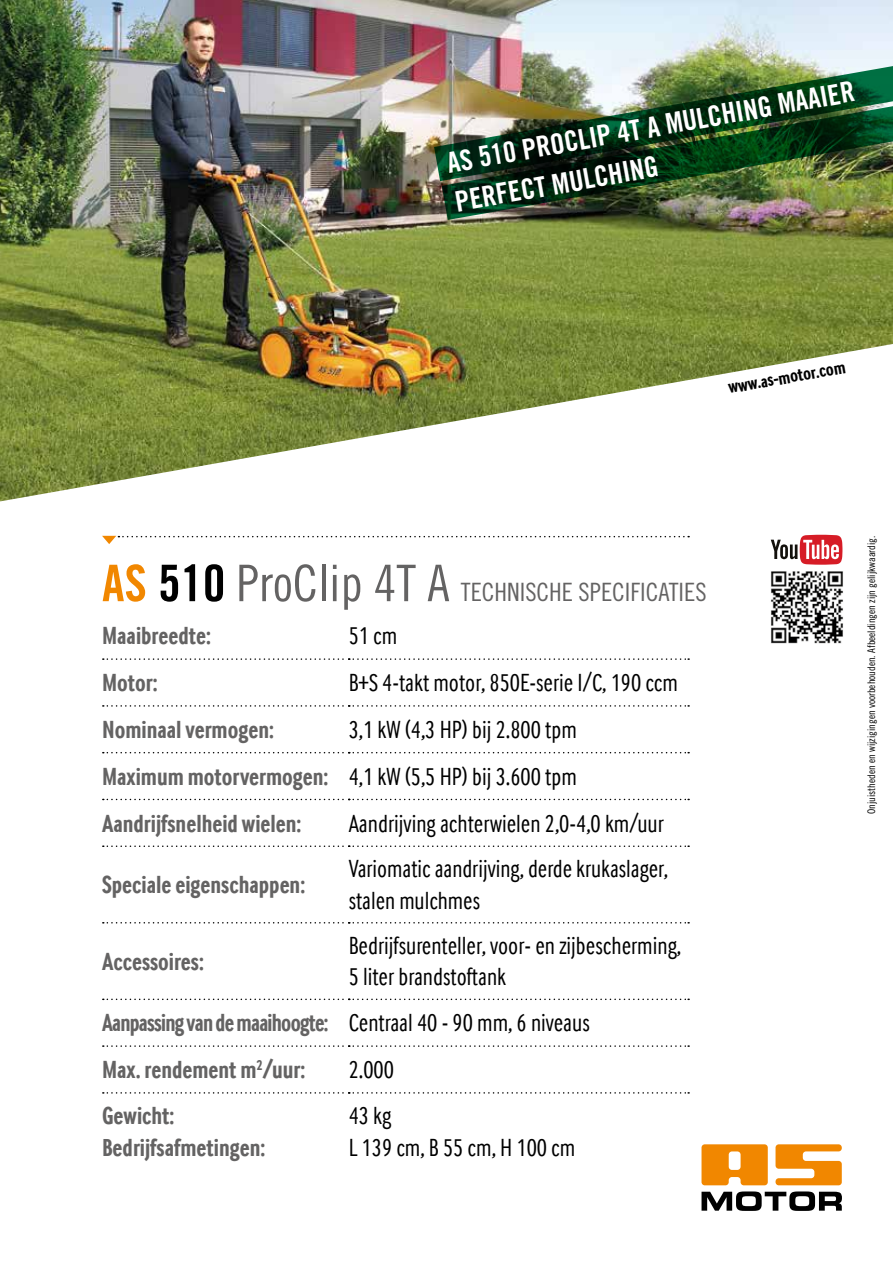
<style>
.page{position:relative;width:893px;height:1263px;background:#fff}
.page>*{position:absolute;margin:0;border:0;box-sizing:border-box;transform-origin:0 0}
.t1{font:28.5px "Trade Gothic Bold Cond Twenty";color:#fff}
.t2{font:25.5px/31.5px "Inter Face Da Ma Condensed";color:#000}
.t3{font:700 25.5px/31.5px "Inter Face Da Ma Condensed";color:#646363}
.t4{font:700 25.5px/46.8px "Inter Face Da Ma Condensed";letter-spacing:-.03em;color:#646363;scale:.95 1}
.t5{font:25.2px "Trade Gothic Cond Eighteen";color:#646363}
.t6{font:700 18.75px "Inter Face Da Ma Condensed";color:#000}
.t7{font:10.5px "Trade Gothic LT Std Cn 18";color:#000}
.s1{font-family:"Trade Gothic Bold Cond Twenty";font-size:50.55px;color:#f18700}
.s2{font-family:"Trade Gothic Bold Cond Twenty";font-size:50.55px;color:#000}
.s3{font-size:50.55px}
.s4{font-weight:700;color:#646363}
.s5{font-weight:400;color:#000}
</style>
<div class="page">
<img style="left:0;top:0;width:893px;height:344px">
<svg style="left:0;top:344px;width:893px;height:316px"></svg>
<svg style="left:102px;top:536px;width:587px;height:8px"></svg>
<svg style="left:103px;top:658px;width:586px;height:2px"></svg>
<svg style="left:103px;top:705px;width:586px;height:2px"></svg>
<svg style="left:103px;top:752px;width:586px;height:1px"></svg>
<svg style="left:103px;top:799px;width:586px;height:1px"></svg>
<svg style="left:103px;top:845px;width:586px;height:2px"></svg>
<svg style="left:103px;top:922px;width:586px;height:1px"></svg>
<svg style="left:103px;top:998px;width:586px;height:2px"></svg>
<svg style="left:103px;top:1045px;width:586px;height:2px"></svg>
<svg style="left:103px;top:1092px;width:586px;height:2px"></svg>
<img style="left:442px;top:181px;width:451px;height:39px">
<img style="left:434px;top:45px;width:459px;height:136px">
<svg style="left:701px;top:1144px;width:67px;height:41px;background:#f29621"></svg>
<svg style="left:775px;top:1144px;width:67px;height:41px"></svg>
<svg style="left:701px;top:1191px;width:141px;height:20px"></svg>
<svg style="left:771px;top:535px;width:71px;height:30px"></svg>
<img style="left:770px;top:570px;width:74px;height:74px">
<p class="t1" style="left:444px;top:146px;width:415px;rotate:-10deg">AS 510 PROCLIP 4T A MULCHING MAAIER</p>
<p class="t1" style="left:453px;top:185px;width:207px;rotate:-10deg">PERFECT MULCHING</p>
<p class="t6" style="left:726px;top:376px;width:120px;rotate:-10deg">www.as-motor.com</p>
<p class="t5" style="left:102px;top:577px;width:606px"><span class="s1">AS</span> <span class="s2">510</span> <span class="s3">ProClip 4T A</span> TECHNISCHE SPECIFICATIES</p>
<p class="t3" style="left:102px;top:619px;width:110px">Maaibreedte:</p>
<p class="t2" style="left:349px;top:619px;width:50px">51 cm</p>
<p class="t3" style="left:102px;top:666px;width:57px">Motor:</p>
<p class="t2" style="left:349px;top:667px;width:331px">B+S 4-takt motor, 850E-serie I/C, 190 ccm</p>
<p class="t3" style="left:102px;top:713px;width:173px">Nominaal vermogen:</p>
<p class="t2" style="left:102px;top:706px;width:476px;line-height:46.8px;text-align:justify;text-indent:247px">3,1 kW (4,3 HP) bij 2.800 tpm <span class="s4">Maximum motorvermogen:</span> 4,1 kW (5,5 HP) bij 3.600 tpm <span class="s4">Aandrijfsnelheid wielen:</span></p>
<p class="t2" style="left:349px;top:807px;width:317px">Aandrijving achterwielen 2,0-4,0 km/uur</p>
<p class="t3" style="left:102px;top:868px;width:205px">Speciale eigenschappen:</p>
<p class="t2" style="left:349px;top:853px;width:321px">Variomatic aandrijving, derde krukaslager, stalen mulchmes</p>
<p class="t2" style="left:349px;top:929px;width:334px">Bedrijfsurenteller, voor- en zijbescherming,<br>5 liter brandstoftank</p>
<p class="t4" style="left:102px;top:998px;width:515px">Aanpassing van de maaihoogte: <span class="s5">Centraal 40 - 90 mm, 6 niveaus<br></span>Max. rendement m<sup>2</sup>/uur:</p>
<p class="t3" style="left:102px;top:944px;width:103px">Accessoires:</p>
<p class="t2" style="left:349px;top:1054px;width:47px">2.000</p>
<p class="t3" style="left:102px;top:1099px;width:165px">Gewicht:<br>Bedrijfsafmetingen:</p>
<p class="t2" style="left:349px;top:1100px;width:228px">43 kg<br>L 139 cm, B 55 cm, H 100 cm</p>
<p class="t7" style="left:865px;top:814px;width:280px;rotate:-90deg">Onjuistheden en wijzigingen voorbehouden. Afbeeldingen zijn gelijkwaardig.</p>
</div>
